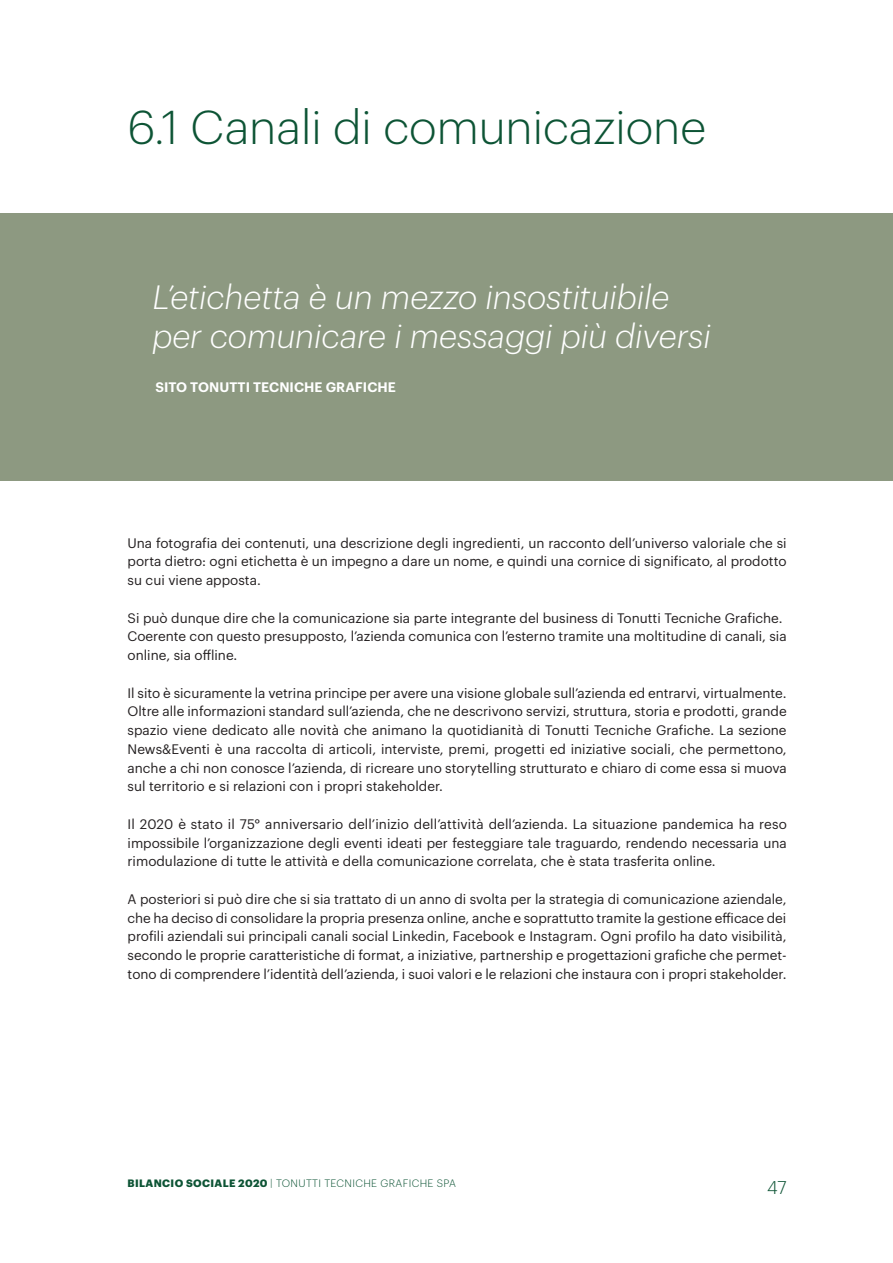
<style>
.page{position:relative;width:893px;height:1263px;background:#fff}
.page>*{position:absolute;margin:0;border:0;box-sizing:border-box;transform-origin:0 0}
.Titolo{font:300 46.5px "Graphik";color:#0d5435}
.Titolo-2{font:italic 300 33px "Graphik";color:#fff}
.t1{font:300 18px "Graphik";color:#0d5435}
.Paragrafo{font:13.5px/18.8px "Graphik";color:#231f20;text-align:justify}
.Paragrafo-2{font:600 13.5px "Graphik";letter-spacing:.005em;color:#fff}
.t2{font:300 10.5px "Graphik";letter-spacing:.035em;color:#0d5435}
.s1{font-weight:700}
</style>
<div class="page">
<div style="left:0;top:213px;width:893px;height:267px;background:#8d9981"></div>
<p class="Titolo" style="left:128px;top:94px;width:580px">6.1 Canali di comunicazione</p>
<p class="Titolo-2" style="left:152px;top:273px;width:518px">L’etichetta è un mezzo insostituibile</p>
<p class="Titolo-2" style="left:152px;top:312px;width:560px">per comunicare i messaggi più diversi</p>
<p class="Paragrafo-2" style="left:155px;top:377px;width:242px">SITO TONUTTI TECNICHE GRAFICHE</p>
<p class="Paragrafo" style="left:128px;top:532px;width:661px">Una fotografia dei contenuti, una descrizione degli ingredienti, un racconto dell’universo valoriale che si porta dietro: ogni etichetta è un impegno a dare un nome, e quindi una cornice di significato, al prodotto su cui viene apposta.</p>
<p class="Paragrafo" style="left:128px;top:607px;width:657px">Si può dunque dire che la comunicazione sia parte integrante del business di Tonutti Tecniche Grafiche.</p>
<p class="Paragrafo" style="left:128px;top:626px;width:660px">Coerente con questo presupposto, l’azienda comunica con l’esterno tramite una moltitudine di canali, sia online, sia offline.</p>
<p class="Paragrafo" style="left:128px;top:682px;width:661px">Il sito è sicuramente la vetrina principe per avere una visione globale sull’azienda ed entrarvi, virtualmente.<br>Oltre alle informazioni standard sull’azienda, che ne descrivono servizi, struttura, storia e prodotti, grande spazio viene dedicato alle novità che animano la quotidianità di Tonutti Tecniche Grafiche. La sezione News&amp;Eventi è una raccolta di articoli, interviste, premi, progetti ed iniziative sociali, che permettono, anche a chi non conosce l’azienda, di ricreare uno storytelling strutturato e chiaro di come essa si muova sul territorio e si relazioni con i propri stakeholder.</p>
<p class="Paragrafo" style="left:128px;top:813px;width:661px">Il 2020 è stato il 75° anniversario dell’inizio dell’attività dell’azienda. La situazione pandemica ha reso impossibile l’organizzazione degli eventi ideati per festeggiare tale traguardo, rendendo necessaria una rimodulazione di tutte le attività e della comunicazione correlata, che è stata trasferita online.</p>
<p class="Paragrafo" style="left:128px;top:888px;width:661px">A posteriori si può dire che si sia trattato di un anno di svolta per la strategia di comunicazione aziendale, che ha deciso di consolidare la propria presenza online, anche e soprattutto tramite la gestione efficace dei profili aziendali sui principali canali social Linkedin, Facebook e Instagram. Ogni profilo ha dato visibilità, secondo le proprie caratteristiche di format, a iniziative, partnership e progettazioni grafiche che permet&shy;tono di comprendere l’identità dell’azienda, i suoi valori e le relazioni che instaura con i propri stakeholder.</p>
<p class="t2" style="left:128px;top:1176px;width:330px"><span class="s1">BILANCIO SOCIALE 2020</span> | TONUTTI TECNICHE GRAFICHE SPA</p>
<h3 class="t1" style="left:767px;top:1174px;width:21px">47</h3>
</div>
